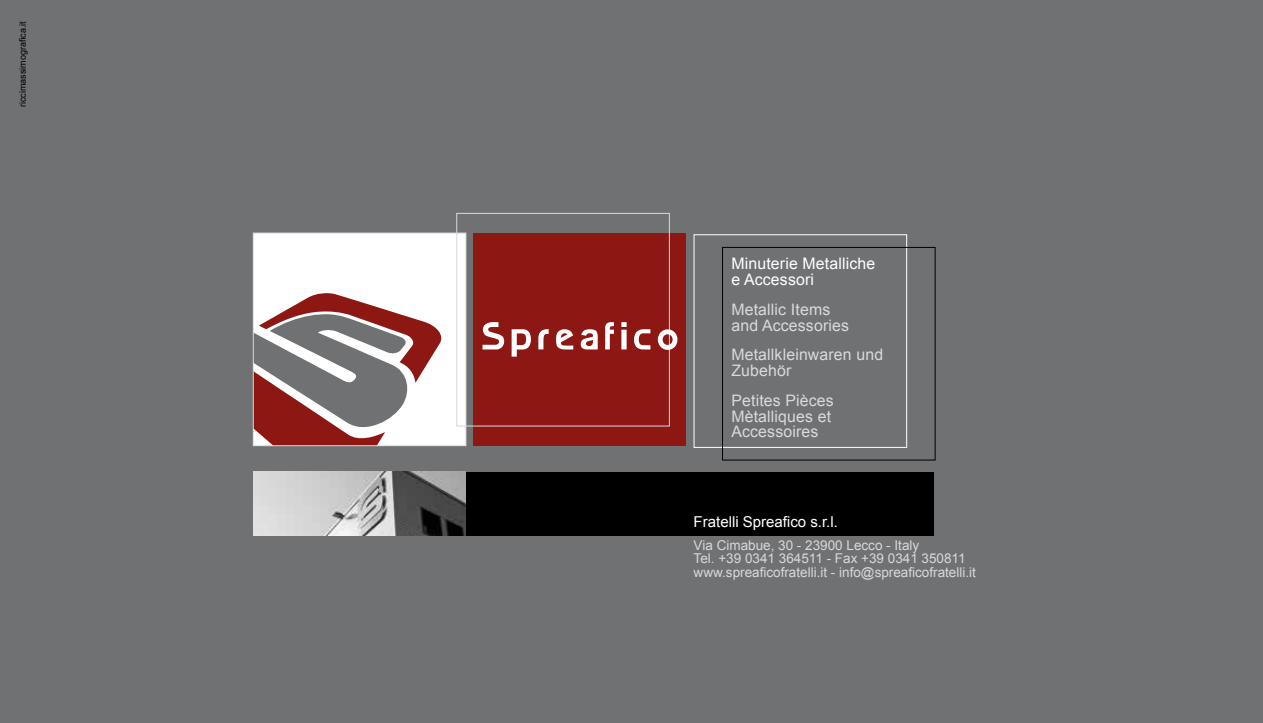
<style>
.page{position:relative;width:1263px;height:723px;background:#707172}
.page>*{position:absolute;margin:0;border:0;box-sizing:border-box;transform-origin:0 0}
.t1{font:15.9px/15.9px "Arial";letter-spacing:.01em;color:#d9dadb}
.t2{font:15.9px/15.9px "Arial";letter-spacing:.01em;color:#fff}
.t3{font:15px "Arial";color:#fff}
.t4{font:13.5px/13.5px "Arial";color:#d7d8d9}
.t5{font:9px "Arial";color:#000}
</style>
<div class="page">
<div style="left:253px;top:233px;width:213px;height:213px;background:#fff"></div>
<svg style="left:255px;top:293px;width:187px;height:151px"></svg>
<div style="left:253px;top:233px;width:213px;height:213px;border:1px solid #d9dadb"></div>
<div style="left:474px;top:233px;width:212px;height:213px;background:#8c1713"></div>
<div style="left:694px;top:235px;width:213px;height:212px;background:#707172"></div>
<div style="left:457px;top:213px;width:212px;height:213px;border:1px solid #d9dadb"></div>
<svg style="left:482px;top:322px;width:22px;height:27px"></svg>
<svg style="left:512px;top:329px;width:19px;height:28px"></svg>
<svg style="left:538px;top:329px;width:11px;height:20px"></svg>
<svg style="left:556px;top:329px;width:17px;height:20px"></svg>
<svg style="left:581px;top:329px;width:17px;height:20px"></svg>
<svg style="left:605px;top:322px;width:9px;height:27px"></svg>
<svg style="left:621px;top:322px;width:6px;height:27px"></svg>
<svg style="left:634px;top:329px;width:16px;height:20px"></svg>
<svg style="left:658px;top:329px;width:19px;height:21px"></svg>
<div style="left:722px;top:247px;width:213px;height:213px;border:1px solid #000"></div>
<div style="left:253px;top:472px;width:680px;height:64px;background:#000"></div>
<img style="left:253px;top:472px;width:213px;height:64px">
<p class="t5" style="left:17px;top:107px;width:88px;rotate:-90deg">riccimassimografica.it</p>
<p class="t2" style="left:731px;top:256px;width:145px">Minuterie Metalliche e Accessori</p>
<p class="t1" style="left:731px;top:301px;width:119px">Metallic Items and Accessories</p>
<p class="t1" style="left:731px;top:347px;width:153px">Metallkleinwaren und<br>Zubehör</p>
<p class="t1" style="left:731px;top:392px;width:104px">Petites Pièces<br>Mètalliques et<br>Accessoires</p>
<p class="t3" style="left:694px;top:512px;width:146px">Fratelli Spreafico s.r.l.</p>
<p class="t4" style="left:694px;top:538px;width:284px">Via Cimabue, 30 - 23900 Lecco - Italy<br>Tel. +39 0341 364511 - Fax +39 0341 350811 www.spreaficofratelli.it - info@spreaficofratelli.it</p>
</div>
